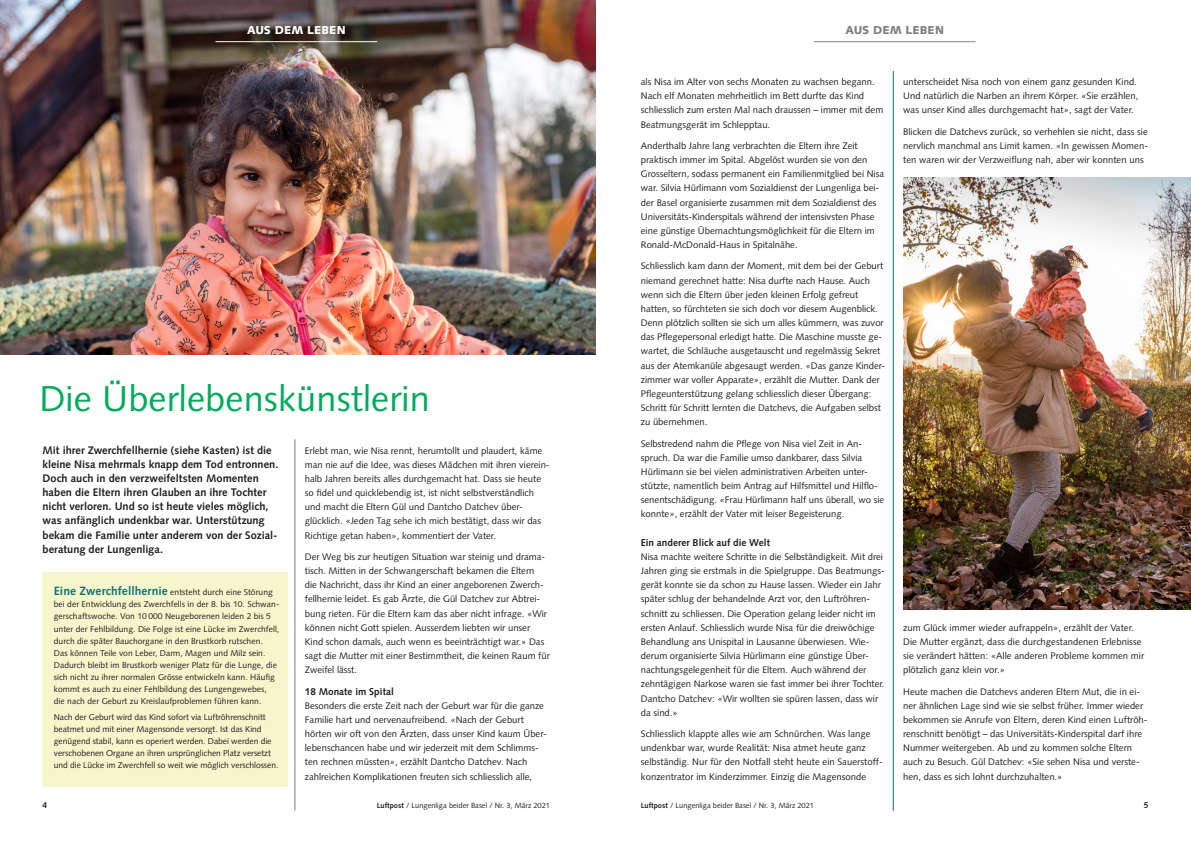
<style>
.page{position:relative;width:1191px;height:842px;background:#fff}
.page>*{position:absolute;margin:0;border:0;box-sizing:border-box;transform-origin:0 0}
.Titel{font:36px "Syntax";letter-spacing:.005em;color:#00ab5b}
.t1{font:900 11.5px "Syntax";letter-spacing:.005em;color:#fff}
.t2{font:900 11.5px "Syntax";letter-spacing:.005em;color:#808285}
.Lead_11{font:700 11px/14.2px "Syntax";color:#231f20}
.Untertitel_10{font:700 10px "Syntax";color:#231f20}
.Grundtext_9_5_Absatz{font:9.5px/14.2px "Syntax";color:#231f20}
.Grundtext_9_5_1st_pa{font:9.5px/14.2px "Syntax";color:#231f20}
.Infobox_Grundtext_1s{font:8.5px/12px "Syntax";letter-spacing:.005em;color:#231f20}
.Infobox_Grundtext_Ab{font:8.5px/12px "Syntax";letter-spacing:-.005em;color:#231f20}
.t3{font:700 8.5px "Syntax";color:#231f20}
.t4{font:7.5px "Syntax";color:#231f20}
.s1{font-weight:700;font-size:12px;color:#117078}
.s2{font-weight:700}
</style>
<div class="page">
<hr style="left:295px;top:439px;width:1px;height:372px;background:#808285">
<img style="left:0;top:0;width:595px;height:354px">
<hr style="left:893px;top:71px;width:1px;height:740px;background:#117078">
<img style="left:903px;top:177px;width:288px;height:432px">
<hr style="left:215px;top:41px;width:162px;height:1px;background:#fff">
<hr style="left:814px;top:41px;width:161px;height:1px;background:#808285">
<div style="left:43px;top:572px;width:245px;height:215px;background:#f5f6cb"></div>
<p class="t1" style="left:247px;top:23px;width:100px">AUS DEM LEBEN</p>
<p class="t2" style="left:845px;top:23px;width:100px">AUS DEM LEBEN</p>
<p class="Titel" style="left:39px;top:377px;width:392px">Die Überlebenskünstlerin</p>
<p class="Lead_11" style="left:43px;top:443px;width:237px">Mit ihrer Zwerchfellhernie (siehe Kasten) ist die kleine Nisa mehrmals knapp dem Tod entronnen.<br>Doch auch in den verzweifeltsten Momenten haben die Eltern ihren Glauben an ihre Tochter nicht verloren. Und so ist heute vieles möglich, was anfänglich undenkbar war. Unterstützung bekam die Familie unter anderem von der Sozial&shy;beratung der Lungenliga.</p>
<p class="Infobox_Grundtext_1s" style="left:54px;top:586px;width:227px"><span class="s1">Eine Zwerchfellhernie</span> entsteht durch eine Störung bei der Entwicklung des Zwerchfells in der 8. bis 10. Schwan&shy;gerschaftswoche. Von 10 000 Neugeborenen leiden 2 bis 5 unter der Fehlbildung. Die Folge ist eine Lücke im Zwerchfell, durch die später Bauchorgane in den Brustkorb rutschen.<br>Das können Teile von Leber, Darm, Magen und Milz sein.<br>Dadurch bleibt im Brustkorb weniger Platz für die Lunge, die sich nicht zu ihrer normalen Grösse entwickeln kann. Häufig kommt es auch zu einer Fehlbildung des Lungengewebes, die nach der Geburt zu Kreislaufproblemen führen kann.</p>
<p class="Infobox_Grundtext_Ab" style="left:54px;top:711px;width:226px">Nach der Geburt wird das Kind sofort via Luftröhrenschnitt beatmet und mit einer Magensonde versorgt. Ist das Kind genügend stabil, kann es operiert werden. Dabei werden die verschobenen Organe an ihren ursprünglichen Platz versetzt und die Lücke im Zwerchfell so weit wie möglich verschlossen.</p>
<p class="Grundtext_9_5_1st_pa" style="left:305px;top:443px;width:246px">Erlebt man, wie Nisa rennt, herumtollt und plaudert, käme man nie auf die Idee, was dieses Mädchen mit ihren vierein&shy;halb Jahren bereits alles durchgemacht hat. Dass sie heute so fidel und quicklebendig ist, ist nicht selbstverständlich und macht die Eltern Gül und Dantcho Datchev über&shy;glücklich. «Jeden Tag sehe ich mich bestätigt, dass wir das Richtige getan haben», kommentiert der Vater.</p>
<p class="Grundtext_9_5_Absatz" style="left:305px;top:549px;width:246px">Der Weg bis zur heutigen Situation war steinig und drama&shy;tisch. Mitten in der Schwangerschaft bekamen die Eltern<br>die Nachricht, dass ihr Kind an einer angeborenen Zwerch&shy;fellhernie leidet. Es gab Ärzte, die Gül Datchev zur Abtrei&shy;bung rieten. Für die Eltern kam das aber nicht infrage. «Wir können nicht Gott spielen. Ausserdem liebten wir unser Kind schon damals, auch wenn es beeinträchtigt war.» Das sagt die Mutter mit einer Bestimmtheit, die keinen Raum für Zweifel lässt.</p>
<p class="Untertitel_10" style="left:305px;top:685px;width:90px">18 Monate im Spital</p>
<p class="Grundtext_9_5_1st_pa" style="left:305px;top:698px;width:243px">Besonders die erste Zeit nach der Geburt war für die ganze Familie hart und nervenaufreibend. «Nach der Geburt hörten wir oft von den Ärzten, dass unser Kind kaum Über&shy;lebenschancen habe und wir jederzeit mit dem Schlimms&shy;ten rechnen müssten», erzählt Dantcho Datchev. Nach zahlreichen Komplikationen freuten sich schliesslich alle,</p>
<p class="Grundtext_9_5_1st_pa" style="left:641px;top:75px;width:244px">als Nisa im Alter von sechs Monaten zu wachsen begann.<br>Nach elf Monaten mehrheitlich im Bett durfte das Kind schliesslich zum ersten Mal nach draussen – immer mit dem Beatmungsgerät im Schlepptau.</p>
<p class="Grundtext_9_5_Absatz" style="left:641px;top:138px;width:245px">Anderthalb Jahre lang verbrachten die Eltern ihre Zeit praktisch immer im Spital. Abgelöst wurden sie von den Grosseltern, sodass permanent ein Familienmitglied bei Nisa war. Silvia Hürlimann vom Sozialdienst der Lungenliga bei&shy;der Basel organisierte zusammen mit dem Sozialdienst des Universitäts-Kinderspitals während der intensivsten Phase eine günstige Übernachtungsmöglichkeit für die Eltern im Ronald-McDonald-Haus in Spitalnähe.</p>
<p class="Grundtext_9_5_Absatz" style="left:641px;top:259px;width:246px">Schliesslich kam dann der Moment, mit dem bei der Geburt niemand gerechnet hatte: Nisa durfte nach Hause. Auch wenn sich die Eltern über jeden kleinen Erfolg gefreut hatten, so fürchteten sie sich doch vor diesem Augenblick.<br>Denn plötzlich sollten sie sich um alles kümmern, was zuvor das Pflegepersonal erledigt hatte. Die Maschine musste ge&shy;wartet, die Schläuche ausgetauscht und regelmässig Sekret aus der Atemkanüle abgesaugt werden. «Das ganze Kinder&shy;zimmer war voller Apparate», erzählt die Mutter. Dank der Pflegeunterstützung gelang schliesslich dieser Übergang:<br>Schritt für Schritt lernten die Datchevs, die Aufgaben selbst zu übernehmen.</p>
<p class="Grundtext_9_5_Absatz" style="left:641px;top:436px;width:245px">Selbstredend nahm die Pflege von Nisa viel Zeit in An&shy;spruch. Da war die Familie umso dankbarer, dass Silvia Hürlimann sie bei vielen administrativen Arbeiten unter&shy;stützte, namentlich beim Antrag auf Hilfsmittel und Hilflo&shy;senentschädigung. «Frau Hürlimann half uns überall, wo sie konnte», erzählt der Vater mit leiser Begeisterung.</p>
<p class="Untertitel_10" style="left:641px;top:536px;width:131px">Ein anderer Blick auf die Welt</p>
<p class="Grundtext_9_5_1st_pa" style="left:641px;top:549px;width:245px">Nisa machte weitere Schritte in die Selbständigkeit. Mit drei Jahren ging sie erstmals in die Spielgruppe. Das Beatmungs&shy;gerät konnte sie da schon zu Hause lassen. Wieder ein Jahr später schlug der behandelnde Arzt vor, den Luftröhren&shy;schnitt zu schliessen. Die Operation gelang leider nicht im ersten Anlauf. Schliesslich wurde Nisa für die dreiwöchige Behandlung ans Unispital in Lausanne überwiesen. Wie&shy;derum organisierte Silvia Hürlimann eine günstige Über&shy;nachtungsgelegenheit für die Eltern. Auch während der zehntägigen Narkose waren sie fast immer bei ihrer Tochter.<br>Dantcho Datchev: «Wir wollten sie spüren lassen, dass wir da sind.»</p>
<p class="Grundtext_9_5_1st_pa" style="left:641px;top:727px;width:243px">Schliesslich klappte alles wie am Schnürchen. Was lange undenkbar war, wurde Realität: Nisa atmet heute ganz selbständig. Nur für den Notfall steht heute ein Sauerstoff&shy;konzentrator im Kinderzimmer. Einzig die Magensonde</p>
<p class="Grundtext_9_5_1st_pa" style="left:903px;top:75px;width:237px">unterscheidet Nisa noch von einem ganz gesunden Kind.<br>Und natürlich die Narben an ihrem Körper. «Sie erzählen, was unser Kind alles durchgemacht hat», sagt der Vater.</p>
<p class="Grundtext_9_5_Absatz" style="left:903px;top:124px;width:246px;text-align:justify">Blicken die Datchevs zurück, so verhehlen sie nicht, dass sie nervlich manchmal ans Limit kamen. «In gewissen Momen&shy;ten waren wir der Verzweiflung nah, aber wir konnten uns</p>
<p class="Grundtext_9_5_Absatz" style="left:903px;top:620px;width:242px">zum Glück immer wieder aufrappeln», erzählt der Vater.<br>Die Mutter ergänzt, dass die durchgestandenen Erlebnisse sie verändert hätten: «Alle anderen Probleme kommen mir plötzlich ganz klein vor.»</p>
<p class="Grundtext_9_5_Absatz" style="left:903px;top:684px;width:246px">Heute machen die Datchevs anderen Eltern Mut, die in ei&shy;ner ähnlichen Lage sind wie sie selbst früher. Immer wieder bekommen sie Anrufe von Eltern, deren Kind einen Luftröh&shy;renschnitt benötigt – das Universitäts-Kinderspital darf ihre Nummer weitergeben. Ab und zu kommen solche Eltern auch zu Besuch. Gül Datchev: «Sie sehen Nisa und verste&shy;hen, dass es sich lohnt durchzuhalten.»</p>
<p class="t3" style="left:43px;top:800px;width:6px">4</p>
<p class="t4" style="left:377px;top:801px;width:175px"><span class="s2">Luftpost</span> / Lungenliga beider Basel / Nr. 3, März 2021</p>
<p class="t4" style="left:641px;top:801px;width:175px"><span class="s2">Luftpost</span> / Lungenliga beider Basel / Nr. 3, März 2021</p>
<p class="t3" style="left:1143px;top:800px;width:6px">5</p>
</div>
